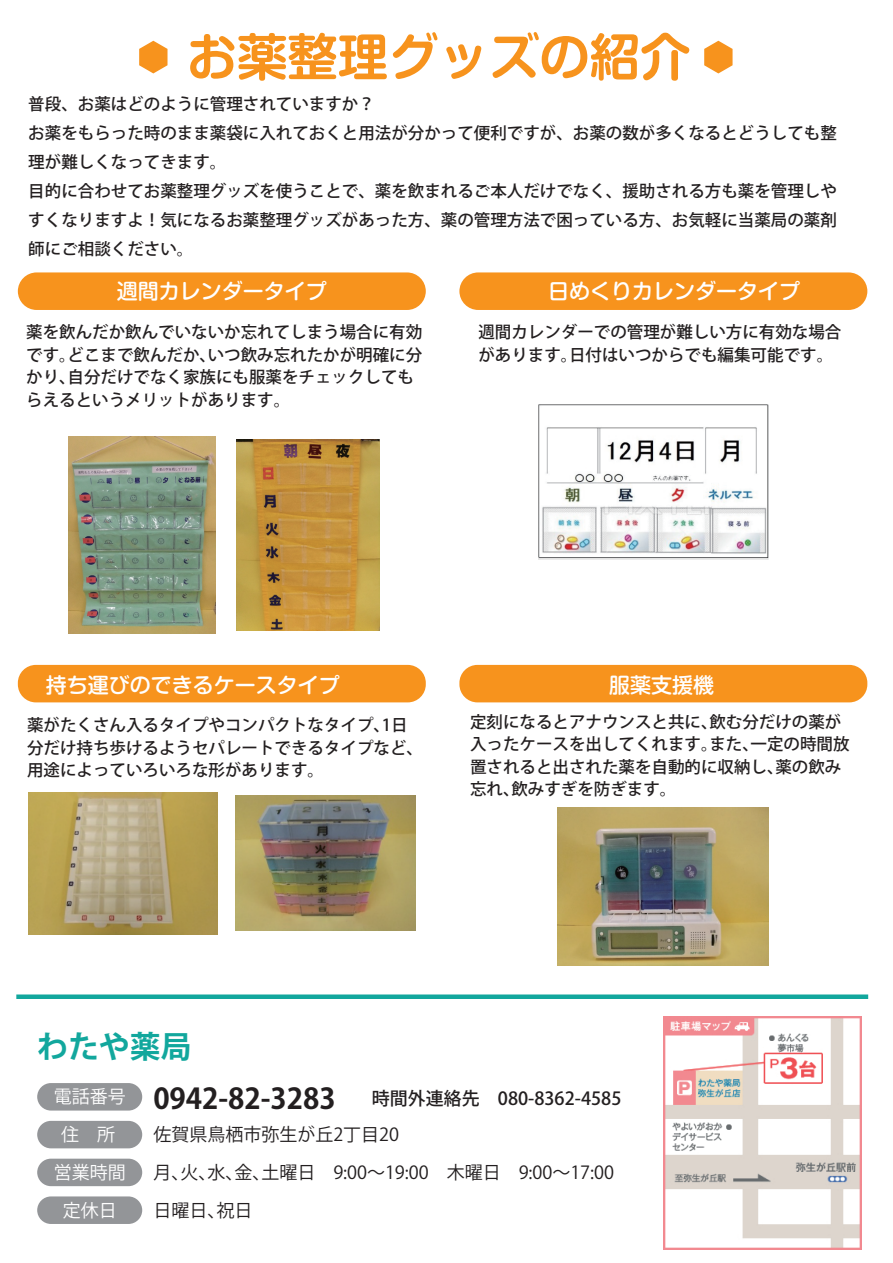
<style>
.page{position:relative;width:893px;height:1263px;background:#fff}
.page>*{position:absolute;margin:0;border:0;box-sizing:border-box;transform-origin:0 0}
.t1{font:700 50.4px "Shin M Go Pro De";color:#f7931d}
.t2{font:700 30.9px "Koz Go Pr 6 N";color:#12a79d}
.t3{font:500 21px "Shin M Go Pro";color:#fff}
.t4{font:18px/37.8px "Koz Go Pr 6 N";color:#231f20}
.t5{font:500 18px "Koz Go Pr 6 N";color:#231f20}
.t6{font:18px/37.8px "Koz Go Pr 6 N";color:#fff;text-align:center}
.t7{font:500 16.5px/22.5px "Koz Go Pr 6 N";color:#231f20}
.s1{font-weight:400;color:#fff}
.s2{font-weight:700;font-size:28.5px}
</style>
<div class="page">
<div style="left:37px;top:1083px;width:105px;height:27px;background:#939598;border-radius:14px"></div>
<div style="left:37px;top:1121px;width:105px;height:27px;background:#939598;border-radius:14px"></div>
<div style="left:37px;top:1159px;width:105px;height:27px;background:#939598;border-radius:14px"></div>
<div style="left:37px;top:1196px;width:105px;height:28px;background:#939598;border-radius:14px"></div>
<div style="left:16px;top:994px;width:852px;height:5px;background:#12a79d"></div>
<img style="left:68px;top:437px;width:148px;height:196px">
<img style="left:237px;top:439px;width:143px;height:192px">
<div style="left:18px;top:665px;width:408px;height:37px;background:#f7931d;border-radius:18px"></div>
<div style="left:459px;top:665px;width:408px;height:37px;background:#f7931d;border-radius:18px"></div>
<div style="left:18px;top:272px;width:408px;height:38px;background:#f7931d;border-radius:19px"></div>
<div style="left:459px;top:272px;width:408px;height:38px;background:#f7931d;border-radius:19px"></div>
<img style="left:538px;top:404px;width:231px;height:155px">
<img style="left:28px;top:792px;width:189px;height:142px">
<img style="left:236px;top:796px;width:180px;height:135px">
<img style="left:558px;top:807px;width:211px;height:158px">
<svg style="left:139px;top:41px;width:28px;height:32px"></svg>
<svg style="left:704px;top:41px;width:28px;height:32px"></svg>
<img style="left:663px;top:1016px;width:198px;height:233px">
<h1 class="t1" style="left:187px;top:16px;width:505px">お薬整理グッズの紹介</h1>
<p class="t7" style="left:28px;top:90px;width:810px;line-height:28.8px">普段、お薬はどのように管理されていますか？<br>お薬をもらった時のまま薬袋に入れておくと用法が分かって便利ですが、お薬の数が多くなるとどうしても整理が難しくなってきます。<br>目的に合わせてお薬整理グッズを使うことで、薬を飲まれるご本人だけでなく、援助される方も薬を管理しやすくなりますよ！気になるお薬整理グッズがあった方、薬の管理方法で困っている方、お気軽に当薬局の薬剤師にご相談ください。</p>
<p class="t3" style="left:117px;top:274px;width:211px">週間カレンダータイプ</p>
<p class="t3" style="left:548px;top:274px;width:253px">日めくりカレンダータイプ</p>
<p class="t7" style="left:26px;top:321px;width:397px">薬を飲んだか飲んでいないか忘れてしまう場合に有効です。どこまで飲んだか、いつ飲み忘れたかが明確に分かり、自分だけでなく家族にも服薬をチェックしてもらえるというメリットがあります。</p>
<p class="t7" style="left:478px;top:321px;width:365px">週間カレンダーでの管理が難しい方に有効な場合があります。日付はいつからでも編集可能です。</p>
<p class="t3" style="left:46px;top:668px;width:295px">持ち運びのできるケースタイプ</p>
<p class="t7" style="left:27px;top:714px;width:397px">薬がたくさん入るタイプやコンパクトなタイプ、1日分だけ持ち歩けるようセパレートできるタイプなど、用途によっていろいろな形があります。</p>
<p class="t3" style="left:609px;top:668px;width:106px">服薬支援機</p>
<p class="t7" style="left:470px;top:711px;width:381px">定刻になるとアナウンスと共に、飲む分だけの薬が入ったケースを出してくれます。また、一定の時間放置されると出された薬を自動的に収納し、薬の飲み忘れ、飲みすぎを防ぎます。</p>
<h2 class="t2" style="left:37px;top:1029px;width:156px">わたや薬局</h2>
<p class="t5" style="left:54px;top:1088px;width:569px"><span class="s1">電話番号</span> <span class="s2">0942-82-3283</span>　　時間外連絡先　080-8362-4585</p>
<p class="t6" style="left:61px;top:1116px;width:56px">住　所</p>
<p class="t4" style="left:153px;top:1116px;width:247px">佐賀県鳥栖市弥生が丘2丁目20</p>
<p class="t6" style="left:54px;top:1154px;width:74px">営業時間定休日</p>
<p class="t4" style="left:153px;top:1154px;width:462px">月、火、水、金、土曜日　9:00～19:00　木曜日　9:00～17:00日曜日、祝日</p>
</div>
